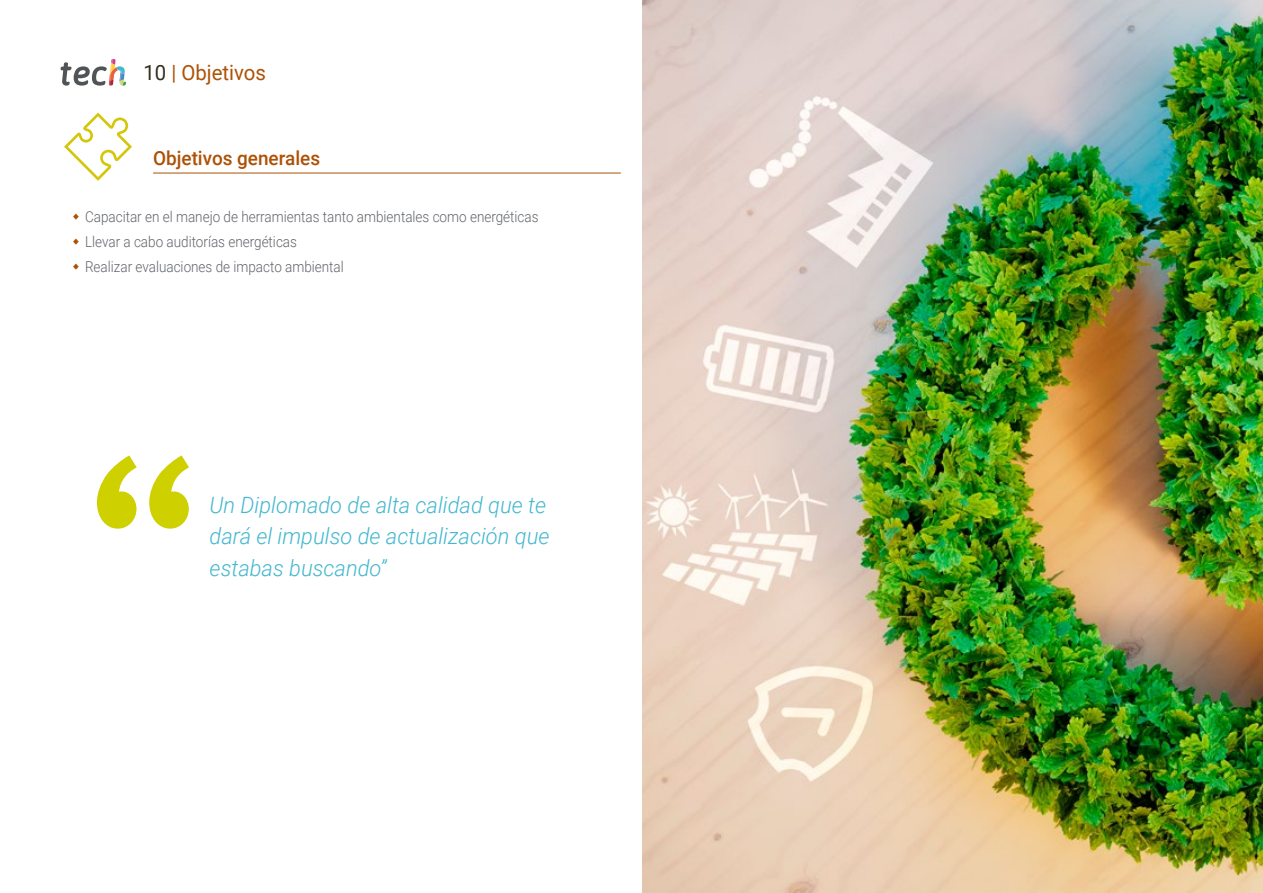
<style>
.page{position:relative;width:1263px;height:893px;background:#fff}
.page>*{position:absolute;margin:0;border:0;box-sizing:border-box;transform-origin:0 0}
.t1{font:italic 300 22.5px/31.5px "Roboto";color:#43b7cf}
.t2{font:21px "Roboto";color:#ad5105}
.t3{font:500 19.5px "Roboto";color:#ad5105}
.t4{font:300 15px/25.2px "Roboto";color:#61646a;scale:.9 1}
.s1{color:#312e20}
</style>
<div class="page">
<svg style="left:64px;top:113px;width:68px;height:68px"></svg>
<img style="left:642px;top:0;width:621px;height:893px">
<svg style="left:61px;top:59px;width:65px;height:27px"></svg>
<svg style="left:97px;top:455px;width:92px;height:74px"></svg>
<hr style="left:153px;top:173px;width:468px;height:1px;background:#ad5105">
<h2 class="t2" style="left:144px;top:57px;width:124px"><span class="s1">10</span> | Objetivos</h2>
<h3 class="t3" style="left:153px;top:144px;width:169px">Objetivos generales</h3>
<p class="t4" style="left:85px;top:203px;width:505px">Capacitar en el manejo de herramientas tanto ambientales como energéticas<br>Llevar a cabo auditorías energéticas<br>Realizar evaluaciones de impacto ambiental</p>
<h1 class="t1" style="left:210px;top:488px;width:341px">Un Diplomado de alta calidad que te dará el impulso de actualización que estabas buscando”</h1>
</div>
